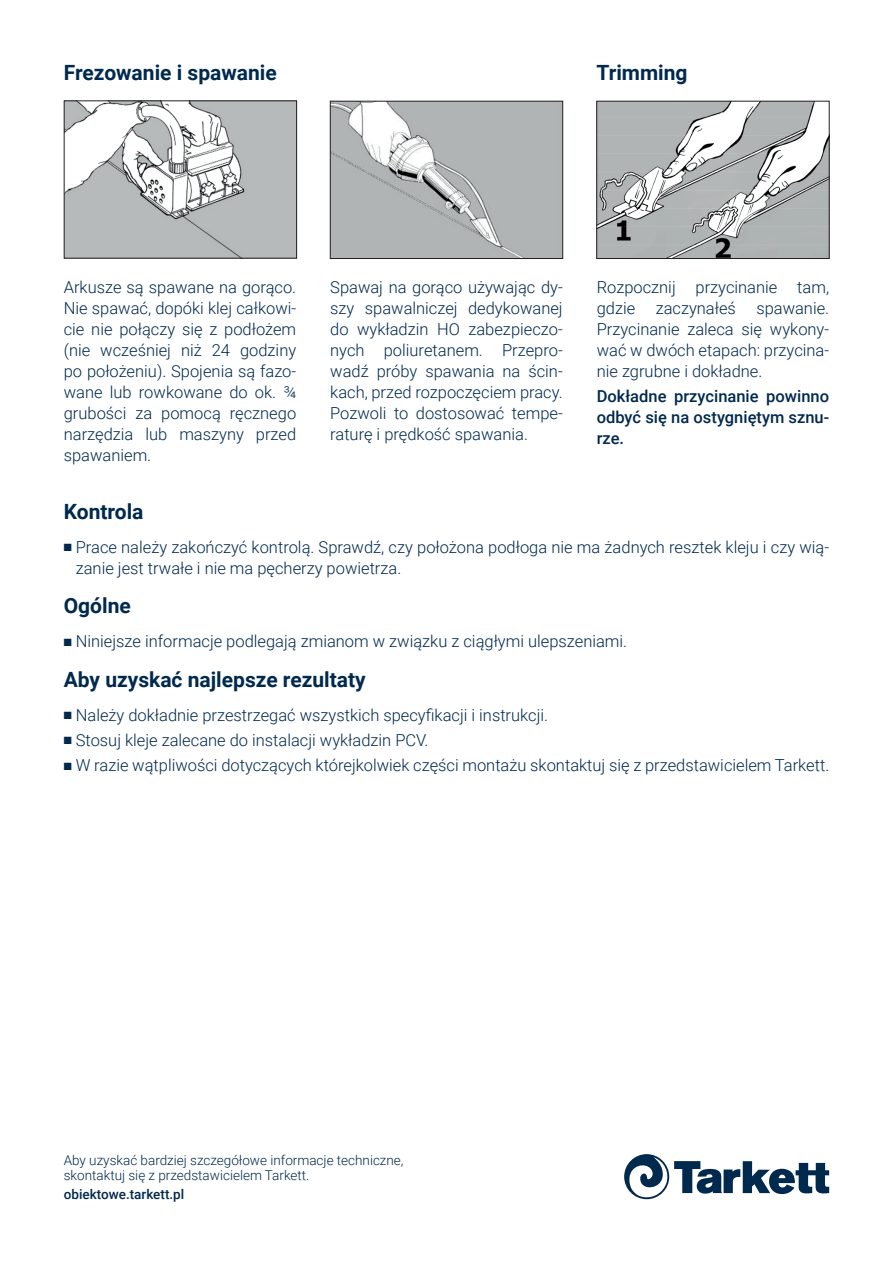
<style>
.page{position:relative;width:893px;height:1263px;background:#fff}
.page>*{position:absolute;margin:0;border:0;box-sizing:border-box;transform-origin:0 0}
.t1{font:700 21px "Roboto";color:#00294e}
.Body{font:300 16.5px/21px "Roboto";color:#00294e;text-align:justify}
.Body-2{font:500 16.5px/21px "Roboto";color:#00294e;text-align:justify}
.t2{font:300 13.5px/15px "Roboto";color:#00294e}
.t3{font:500 13.5px "Roboto";color:#00294e}
</style>
<div class="page">
<svg style="left:624px;top:1154px;width:205px;height:45px"></svg>
<img style="left:66px;top:102px;width:229px;height:155px">
<div style="left:64px;top:100px;width:233px;height:159px;border:1px solid #231f20"></div>
<img style="left:332px;top:103px;width:229px;height:154px">
<div style="left:330px;top:101px;width:233px;height:158px;border:1px solid #231f20"></div>
<img style="left:598px;top:103px;width:230px;height:154px">
<div style="left:596px;top:101px;width:234px;height:158px;border:1px solid #231f20"></div>
<p class="t1" style="left:64px;top:57px;width:215px">Frezowanie i spawanie</p>
<p class="t1" style="left:596px;top:57px;width:93px">Trimming</p>
<p class="Body" style="left:64px;top:276px;width:234px">Arkusze są spawane na gorąco.<br>Nie spawać, dopóki klej całkowi&shy;cie nie połączy się z podłożem (nie wcześniej niż 24 godziny po położeniu). Spojenia są fazo&shy;wane lub rowkowane do ok. ¾ grubości za pomocą ręcznego narzędzia lub maszyny przed spawaniem.</p>
<p class="Body" style="left:330px;top:276px;width:234px">Spawaj na gorąco używając dy&shy;szy spawalniczej dedykowanej do wykładzin HO zabezpieczo&shy;nych poliuretanem. Przepro&shy;wadź próby spawania na ścin&shy;kach, przed rozpoczęciem pracy.<br>Pozwoli to dostosować tempe&shy;raturę i prędkość spawania.</p>
<p class="Body" style="left:597px;top:276px;width:234px">Rozpocznij przycinanie tam, gdzie zaczynałeś spawanie.<br>Przycinanie zaleca się wykony&shy;wać w dwóch etapach: przycina&shy;nie zgrubne i dokładne.</p>
<p class="Body-2" style="left:597px;top:385px;width:234px">Dokładne przycinanie powinno odbyć się na ostygniętym sznu&shy;rze.</p>
<p class="t1" style="left:64px;top:497px;width:81px">Kontrola</p>
<p class="Body" style="left:76px;top:536px;width:755px;text-indent:-12px">■ Prace należy zakończyć kontrolą. Sprawdź, czy położona podłoga nie ma żadnych resztek kleju i czy wią&shy;zanie jest trwałe i nie ma pęcherzy powietrza.</p>
<p class="t1" style="left:64px;top:591px;width:69px">Ogólne</p>
<p class="Body" style="left:64px;top:630px;width:565px">■ Niniejsze informacje podlegają zmianom w związku z ciągłymi ulepszeniami.</p>
<p class="t1" style="left:64px;top:665px;width:303px">Aby uzyskać najlepsze rezultaty</p>
<p class="Body" style="left:64px;top:704px;width:486px">■ Należy dokładnie przestrzegać wszystkich specyfikacji i instrukcji.</p>
<p class="Body" style="left:64px;top:729px;width:366px">■ Stosuj kleje zalecane do instalacji wykładzin PCV.</p>
<p class="Body" style="left:64px;top:754px;width:767px">■ W razie wątpliwości dotyczących którejkolwiek części montażu skontaktuj się z przedstawicielem Tarkett.</p>
<p class="t2" style="left:64px;top:1152px;width:341px">Aby uzyskać bardziej szczegółowe informacje techniczne, skontaktuj się z przedstawicielem Tarkett.</p>
<p class="t3" style="left:64px;top:1185px;width:122px">obiektowe.tarkett.pl</p>
</div>
